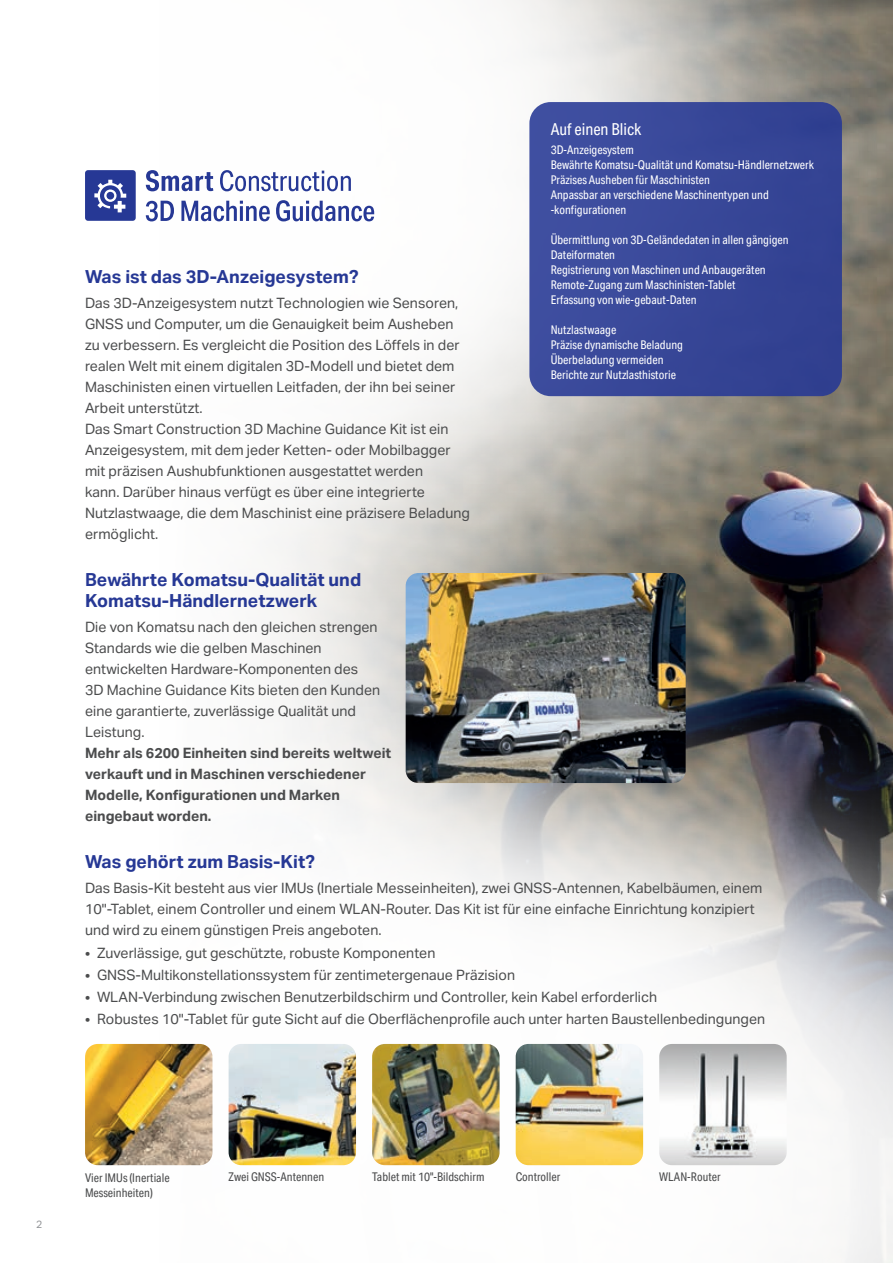
<style>
.page{position:relative;width:893px;height:1263px;background:#fff}
.page>*{position:absolute;margin:0;border:0;box-sizing:border-box;transform-origin:0 0}
.t1{font:700 18px/21px "Aktiv Grotesk";color:#263895}
.t2{font:16.5px "Aktiv Grotesk Cd";color:#fff}
.t3{font:14.25px/21px "Aktiv Grotesk";color:#4b4c4d}
.t4{font:700 14.25px/21px "Aktiv Grotesk";color:#4b4c4d}
.t5{font:12px/15px "Aktiv Grotesk Cd";color:#fff}
.t6{font:12px/15px "Aktiv Grotesk Cd";color:#4b4c4d}
.t7{font:10.5px "Aktiv Grotesk";color:#939598}
</style>
<div class="page">
<img style="left:505px;top:0;width:388px;height:631px">
<img style="left:621px;top:379px;width:221px;height:252px">
<img style="left:621px;top:631px;width:272px;height:632px">
<img style="left:96px;top:97px;width:525px;height:1069px">
<img style="left:406px;top:573px;width:280px;height:210px">
<div style="left:529px;top:102px;width:313px;height:294px;background:#384898;border-radius:21px"></div>
<img style="left:85px;top:1044px;width:127px;height:121px">
<img style="left:229px;top:1044px;width:127px;height:121px">
<img style="left:372px;top:1044px;width:128px;height:121px">
<img style="left:516px;top:1044px;width:127px;height:121px">
<img style="left:659px;top:1044px;width:128px;height:121px">
<div style="left:85px;top:170px;width:51px;height:51px;background:#263895;border-radius:3px"></div>
<svg style="left:94px;top:180px;width:32px;height:32px"></svg>
<svg style="left:146px;top:201px;width:28px;height:20px"></svg>
<svg style="left:181px;top:201px;width:89px;height:20px"></svg>
<svg style="left:276px;top:200px;width:98px;height:21px"></svg>
<svg style="left:146px;top:170px;width:67px;height:21px"></svg>
<svg style="left:220px;top:170px;width:131px;height:21px"></svg>
<p class="t1" style="left:85px;top:266px;width:275px">Was ist das 3D-Anzeigesystem?</p>
<p class="t3" style="left:85px;top:293px;width:386px">Das 3D-Anzeigesystem nutzt Technologien wie Sensoren, GNSS und Computer, um die Genauigkeit beim Ausheben zu verbessern. Es vergleicht die Position des Löffels in der realen Welt mit einem digitalen 3D-Modell und bietet dem Maschinisten einen virtuellen Leitfaden, der ihn bei seiner Arbeit unterstützt.<br>Das Smart Construction 3D Machine Guidance Kit ist ein Anzeigesystem, mit dem jeder Ketten- oder Mobilbagger mit präzisen Aushubfunktionen ausgestattet werden<br>kann. Darüber hinaus verfügt es über eine integrierte Nutzlastwaage, die dem Maschinist eine präzisere Beladung ermöglicht.</p>
<p class="t1" style="left:85px;top:569px;width:278px">Bewährte Komatsu-Qualität und<br>Komatsu-Händlernetzwerk</p>
<p class="t3" style="left:85px;top:617px;width:297px">Die von Komatsu nach den gleichen strengen Standards wie die gelben Maschinen entwickelten Hardware-Komponenten des 3D Machine Guidance Kits bieten den Kunden eine garantierte, zuverlässige Qualität und Leistung.</p>
<p class="t4" style="left:85px;top:743px;width:308px">Mehr als 6200 Einheiten sind bereits weltweit verkauft und in Maschinen verschiedener Modelle, Konfigurationen und Marken eingebaut worden.</p>
<p class="t2" style="left:551px;top:120px;width:92px">Auf einen Blick</p>
<p class="t5" style="left:551px;top:143px;width:265px">3D-Anzeigesystem<br>Bewährte Komatsu-Qualität und Komatsu-Händlernetzwerk Präzises Ausheben für Maschinisten<br>Anpassbar an verschiedene Maschinentypen und -konfigurationen</p>
<p class="t5" style="left:551px;top:233px;width:240px">Übermittlung von 3D-Geländedaten in allen gängigen Dateiformaten<br>Registrierung von Maschinen und Anbaugeräten Remote-Zugang zum Maschinisten-Tablet<br>Erfassung von wie-gebaut-Daten</p>
<p class="t5" style="left:551px;top:323px;width:134px">Nutzlastwaage<br>Präzise dynamische Beladung<br>Überbeladung vermeiden<br>Berichte zur Nutzlasthistorie</p>
<p class="t1" style="left:85px;top:851px;width:232px">Was gehört zum Basis-Kit?</p>
<p class="t3" style="left:85px;top:878px;width:679px">Das Basis-Kit besteht aus vier IMUs (Inertiale Messeinheiten), zwei GNSS-Antennen, Kabelbäumen, einem<br>10"-Tablet, einem Controller und einem WLAN-Router. Das Kit ist für eine einfache Einrichtung konzipiert und wird zu einem günstigen Preis angeboten.</p>
<p class="t3" style="left:85px;top:942px;width:352px">• Zuverlässige, gut geschützte, robuste Komponenten</p>
<p class="t3" style="left:85px;top:964px;width:432px">• GNSS-Multikonstellationssystem für zentimetergenaue Präzision</p>
<p class="t3" style="left:85px;top:987px;width:574px">• WLAN-Verbindung zwischen Benutzerbildschirm und Controller, kein Kabel erforderlich</p>
<p class="t3" style="left:85px;top:1009px;width:682px">• Robustes 10"-Tablet für gute Sicht auf die Oberflächenprofile auch unter harten Baustellenbedingungen</p>
<p class="t7" style="left:36px;top:1218px;width:8px">2</p>
<p class="t6" style="left:85px;top:1170px;width:86px">Vier IMUs (Inertiale<br>Messeinheiten)</p>
<p class="t6" style="left:229px;top:1169px;width:97px">Zwei GNSS-Antennen</p>
<p class="t6" style="left:372px;top:1169px;width:114px">Tablet mit 10"-Bildschirm</p>
<p class="t6" style="left:516px;top:1169px;width:46px">Controller</p>
<p class="t6" style="left:659px;top:1169px;width:63px">WLAN-Router</p>
</div>
